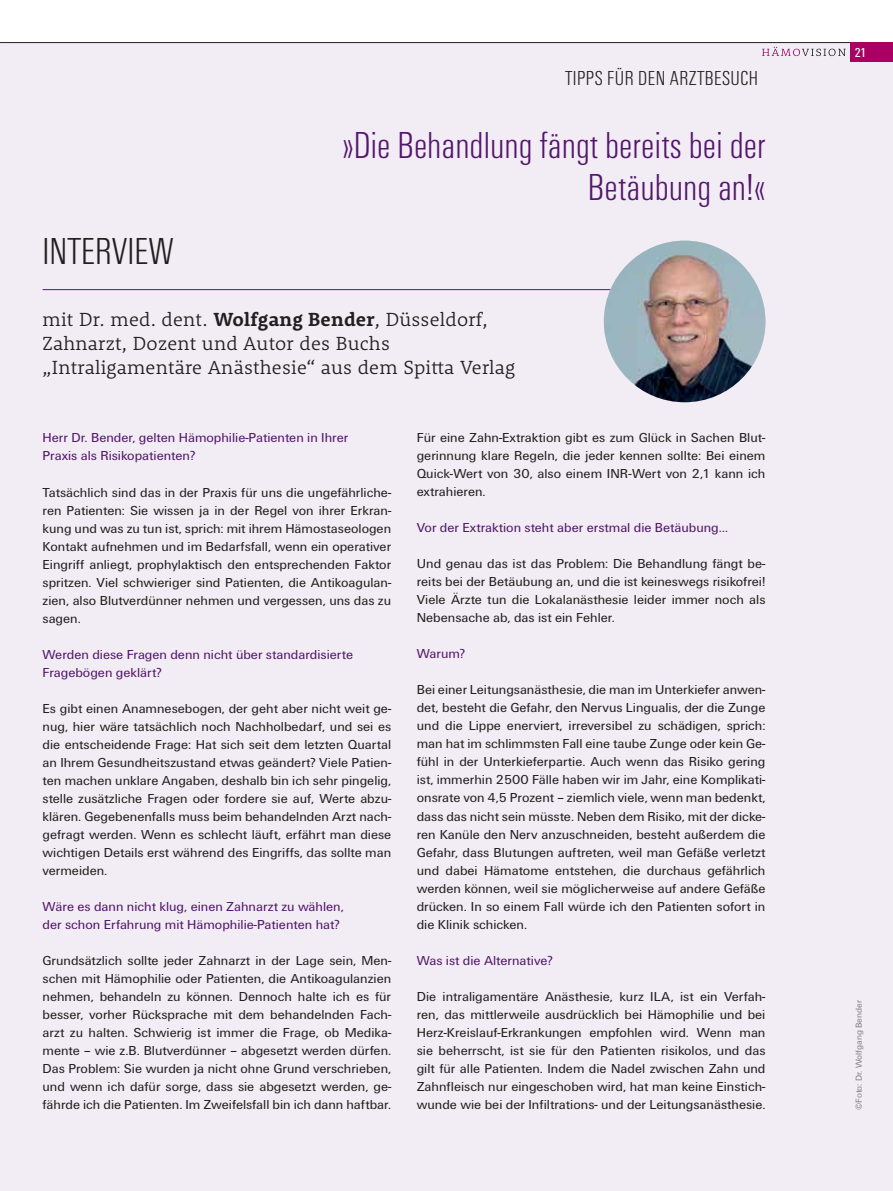
<style>
.page{position:relative;width:893px;height:1191px;background:#fff}
.page>*{position:absolute;margin:0;border:0;box-sizing:border-box;transform-origin:0 0}
.t1{font:300 condensed 39px/42px "Unitus T";color:#53166d;text-align:right}
.t2{font:300 condensed 39px "Unitus T";color:#231f20}
.t3{font:300 condensed 21px "Unitus T";letter-spacing:.02em;color:#231f20}
.t4{font:300 19.5px/24px "Rooney";letter-spacing:.01em;color:#231f20}
.t5{font:13.5px/18px "Unitus T";color:#231f20;text-align:justify}
.t6{font:13.5px/18px "Unitus T";color:#53166d}
.t7{font:condensed 13.5px "Unitus T";color:#fff}
.t8{font:9px "Unitus T";color:#808285}
.s1{font-weight:700}
</style>
<div class="page">
<div style="left:0;top:43px;width:893px;height:1148px;background:#f2edf4"></div>
<hr style="left:0;top:42px;width:893px;height:1px;background:#231f20">
<div style="left:850px;top:43px;width:43px;height:19px;background:#ab0063"></div>
<svg style="left:762px;top:47px;width:84px;height:9px"></svg>
<hr style="left:43px;top:289px;width:688px;height:1px;background:#53166d">
<img style="left:604px;top:241px;width:161px;height:161px;border-radius:50%">
<h2 class="t3" style="left:565px;top:69px;width:194px">TIPPS FÜR DEN ARZTBESUCH</h2>
<h1 class="t2" style="left:43px;top:236px;width:133px">INTERVIEW</h1>
<h1 class="t1" style="left:342px;top:126px;width:425px">»Die Behandlung fängt bereits bei der<br>Betäubung an!«</h1>
<h3 class="t4" style="left:43px;top:309px;width:474px">mit Dr. med. dent. <span class="s1">Wolfgang Bender</span>, Düsseldorf,<br>Zahnarzt, Dozent und Autor des Buchs „Intraligamentäre Anästhesie“ aus dem Spitta Verlag</h3>
<p class="t6" style="left:43px;top:430px;width:307px">Herr Dr. Bender, gelten Hämophilie-Patienten in Ihrer<br>Praxis als Risikopatienten?</p>
<p class="t5" style="left:43px;top:484px;width:350px">Tatsächlich sind das in der Praxis für uns die ungefährliche&shy;ren Patienten: Sie wissen ja in der Regel von ihrer Erkran&shy;kung und was zu tun ist, sprich: mit ihrem Hämostaseologen Kontakt aufnehmen und im Bedarfsfall, wenn ein operativer Eingriff anliegt, prophylaktisch den entsprechenden Faktor spritzen. Viel schwieriger sind Patienten, die Antikoagulan&shy;zien, also Blutverdünner nehmen und vergessen, uns das zu sagen.</p>
<p class="t6" style="left:43px;top:646px;width:312px">Werden diese Fragen denn nicht über standardisierte<br>Fragebögen geklärt?</p>
<p class="t5" style="left:43px;top:700px;width:350px">Es gibt einen Anamnesebogen, der geht aber nicht weit ge&shy;nug, hier wäre tatsächlich noch Nachholbedarf, und sei es die entscheidende Frage: Hat sich seit dem letzten Quartal an Ihrem Gesundheitszustand etwas geändert? Viele Patien&shy;ten machen unklare Angaben, deshalb bin ich sehr pingelig, stelle zusätzliche Fragen oder fordere sie auf, Werte abzu&shy;klären. Gegebenenfalls muss beim behandelnden Arzt nach&shy;gefragt werden. Wenn es schlecht läuft, erfährt man diese wichtigen Details erst während des Eingriffs, das sollte man vermeiden.</p>
<p class="t6" style="left:43px;top:898px;width:303px">Wäre es dann nicht klug, einen Zahnarzt zu wählen, der schon Erfahrung mit Hämophilie-Patienten hat?</p>
<p class="t5" style="left:43px;top:952px;width:350px">Grundsätzlich sollte jeder Zahnarzt in der Lage sein, Men&shy;schen mit Hämophilie oder Patienten, die Antikoagulanzien nehmen, behandeln zu können. Dennoch halte ich es für besser, vorher Rücksprache mit dem behandelnden Fach&shy;arzt zu halten. Schwierig ist immer die Frage, ob Medika&shy;mente – wie z.B. Blutverdünner – abgesetzt werden dürfen.<br>Das Problem: Sie wurden ja nicht ohne Grund verschrieben, und wenn ich dafür sorge, dass sie abgesetzt werden, ge&shy;fährde ich die Patienten. Im Zweifelsfall bin ich dann haftbar.</p>
<p class="t5" style="left:417px;top:430px;width:350px">Für eine Zahn-Extraktion gibt es zum Glück in Sachen Blut&shy;gerinnung klare Regeln, die jeder kennen sollte: Bei einem Quick-Wert von 30, also einem INR-Wert von 2,1 kann ich extrahieren.</p>
<p class="t6" style="left:417px;top:520px;width:313px">Vor der Extraktion steht aber erstmal die Betäubung…</p>
<p class="t5" style="left:417px;top:556px;width:350px">Und genau das ist das Problem: Die Behandlung fängt be&shy;reits bei der Betäubung an, und die ist keineswegs risikofrei!<br>Viele Ärzte tun die Lokalanästhesie leider immer noch als Nebensache ab, das ist ein Fehler.</p>
<p class="t6" style="left:417px;top:646px;width:50px">Warum?</p>
<p class="t5" style="left:417px;top:682px;width:350px">Bei einer Leitungsanästhesie, die man im Unterkiefer anwen&shy;det, besteht die Gefahr, den Nervus Lingualis, der die Zunge und die Lippe enerviert, irreversibel zu schädigen, sprich: man hat im schlimmsten Fall eine taube Zunge oder kein Ge&shy;fühl in der Unterkieferpartie. Auch wenn das Risiko gering ist, immerhin 2500 Fälle haben wir im Jahr, eine Komplikati&shy;onsrate von 4,5 Prozent – ziemlich viele, wenn man bedenkt, dass das nicht sein müsste. Neben dem Risiko, mit der dicke&shy;ren Kanüle den Nerv anzuschneiden, besteht außerdem die Gefahr, dass Blutungen auftreten, weil man Gefäße verletzt und dabei Hämatome entstehen, die durchaus gefährlich werden können, weil sie möglicherweise auf andere Gefäße drücken. In so einem Fall würde ich den Patienten sofort in die Klinik schicken.</p>
<p class="t6" style="left:417px;top:951px;width:138px">Was ist die Alternative?</p>
<p class="t5" style="left:417px;top:987px;width:350px">Die intraligamentäre Anästhesie, kurz ILA, ist ein Verfah&shy;ren, das mittlerweile ausdrücklich bei Hämophilie und bei Herz-Kreislauf-Erkrankungen empfohlen wird. Wenn man sie beherrscht, ist sie für den Patienten risikolos, und das gilt für alle Patienten. Indem die Nadel zwischen Zahn und Zahnfleisch nur eingeschoben wird, hat man keine Einstich&shy;wunde wie bei der Infiltrations- und der Leitungsanästhesie.</p>
<p class="t7" style="left:855px;top:48px;width:13px">21</p>
<p class="t8" style="left:855px;top:1110px;width:112px;rotate:-90deg">©Foto: Dr. Wolfgang Bender</p>
</div>
